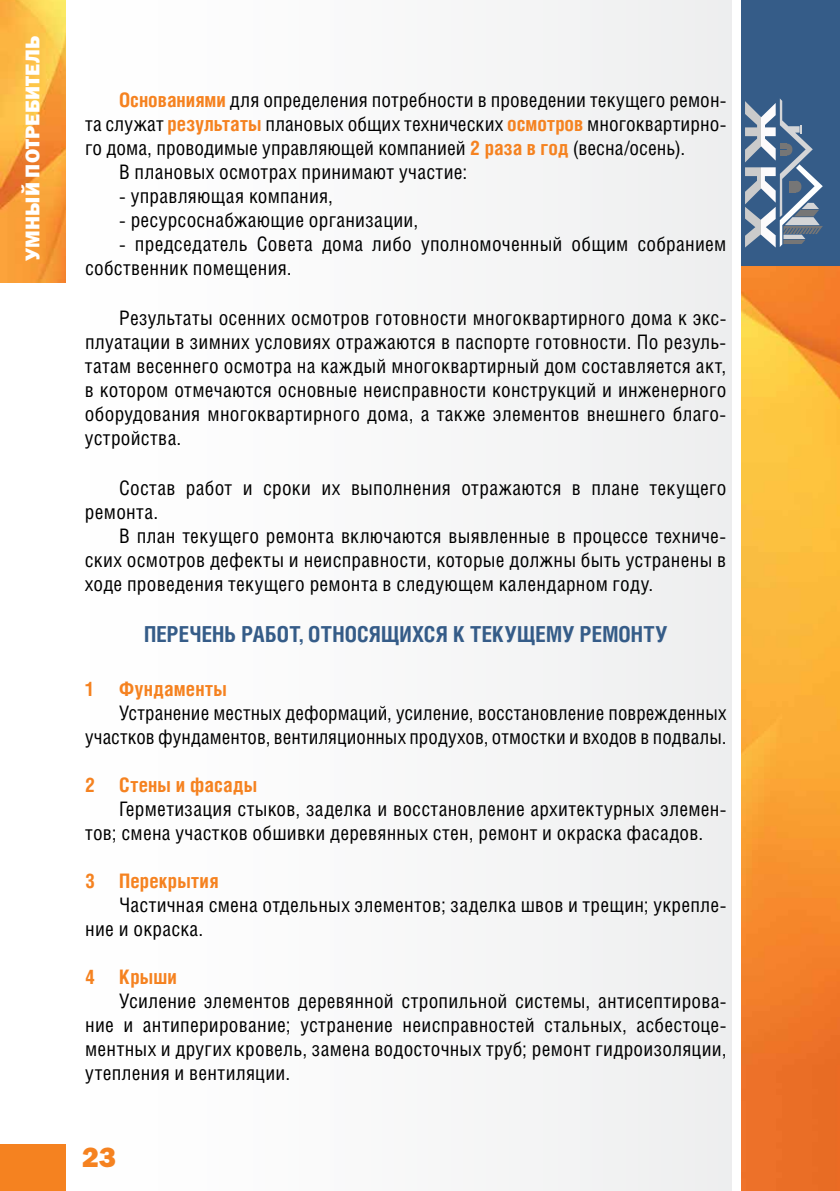
<style>
.page{position:relative;width:840px;height:1191px;background:#fff}
.page>*{position:absolute;margin:0;border:0;box-sizing:border-box;transform-origin:0 0}
.t1{font:28px "Franklin Gothic Heavy C";color:#f58220}
.t2{font:700 22px "Helios Cond";letter-spacing:.005em;color:#355c88}
.t3{font:20px/24px "Helios Cond";letter-spacing:.015em;color:#000}
.t4{font:700 20px "Helios Cond";letter-spacing:.01em;color:#f58220}
.t5{font:20px "Franklin Gothic Heavy C";letter-spacing:.01em;color:#fff}
.s1{font-weight:700;color:#f58220}
</style>
<div class="page">
<div style="left:730px;top:0;width:109px;height:267px;background:#355c88"></div>
<img style="left:740px;top:266px;width:99px;height:925px">
<div style="left:0;top:0;width:731px;height:1191px;background:#f8f9f9"></div>
<img style="left:0;top:0;width:65px;height:282px">
<div style="left:731px;top:0;width:9px;height:1191px;background:#fff"></div>
<div style="left:0;top:1143px;width:65px;height:48px;background:#f58220"></div>
<svg style="left:745px;top:98px;width:77px;height:149px"></svg>
<p class="t5" style="left:21px;top:261px;width:227px;rotate:-90deg">УМНЫЙ ПОТРЕБИТЕЛЬ</p>
<p class="t3" style="left:119px;top:87px;width:608px"><span class="s1">Основаниями</span> для определения потребности в проведении текущего ремон-</p>
<p class="t3" style="left:85px;top:111px;width:642px">та служат <span class="s1">результаты</span> плановых общих технических <span class="s1">осмотров</span> многоквартирно-</p>
<p class="t3" style="left:85px;top:135px;width:601px">го дома, проводимые управляющей компанией <span class="s1">2 раза в год</span> (весна/осень).</p>
<p class="t3" style="left:119px;top:159px;width:349px">В плановых осмотрах принимают участие:</p>
<p class="t3" style="left:119px;top:183px;width:215px">- управляющая компания,</p>
<p class="t3" style="left:119px;top:207px;width:300px">- ресурсоснабжающие организации,</p>
<p class="t3" style="left:85px;top:231px;width:642px;text-indent:34px">- председатель Совета дома либо уполномоченный общим собранием собственник помещения.</p>
<p class="t3" style="left:85px;top:305px;width:642px;text-align:justify;text-indent:34px">Результаты осенних осмотров готовности многоквартирного дома к экс&shy;плуатации в зимних условиях отражаются в паспорте готовности. По резуль&shy;татам весеннего осмотра на каждый многоквартирный дом составляется акт, в котором отмечаются основные неисправности конструкций и инженерного оборудования многоквартирного дома, а также элементов внешнего благо&shy;устройства.</p>
<p class="t3" style="left:85px;top:475px;width:642px;text-indent:34px">Состав работ и сроки их выполнения отражаются в плане текущего ремонта.</p>
<p class="t3" style="left:85px;top:523px;width:642px;text-align:justify;text-indent:34px">В план текущего ремонта включаются выявленные в процессе техниче&shy;ских осмотров дефекты и неисправности, которые должны быть устранены в ходе проведения текущего ремонта в следующем календарном году.</p>
<p class="t2" style="left:144px;top:620px;width:524px">ПЕРЕЧЕНЬ РАБОТ, ОТНОСЯЩИХСЯ К ТЕКУЩЕМУ РЕМОНТУ</p>
<p class="t4" style="left:85px;top:676px;width:143px">1 Фундаменты</p>
<p class="t3" style="left:85px;top:700px;width:642px;text-align:right">Устранение местных деформаций, усиление, восстановление поврежденных участков фундаментов, вентиляционных продухов, отмостки и входов в подвалы.</p>
<p class="t4" style="left:85px;top:772px;width:173px">2 Стены и фасады</p>
<p class="t3" style="left:85px;top:796px;width:642px;text-indent:34px">Герметизация стыков, заделка и восстановление архитектурных элемен&shy;тов; смена участков обшивки деревянных стен, ремонт и окраска фасадов.</p>
<p class="t4" style="left:85px;top:868px;width:135px">3 Перекрытия</p>
<p class="t3" style="left:85px;top:892px;width:642px;text-indent:34px">Частичная смена отдельных элементов; заделка швов и трещин; укрепле&shy;ние и окраска.</p>
<p class="t4" style="left:85px;top:964px;width:93px">4 Крыши</p>
<p class="t3" style="left:85px;top:988px;width:642px;text-align:justify;text-indent:34px">Усиление элементов деревянной стропильной системы, антисептирова&shy;ние и антиперирование; устранение неисправностей стальных, асбестоце&shy;ментных и других кровель, замена водосточных труб; ремонт гидроизоляции, утепления и вентиляции.</p>
<h1 class="t1" style="left:82px;top:1141px;width:36px">23</h1>
</div>
